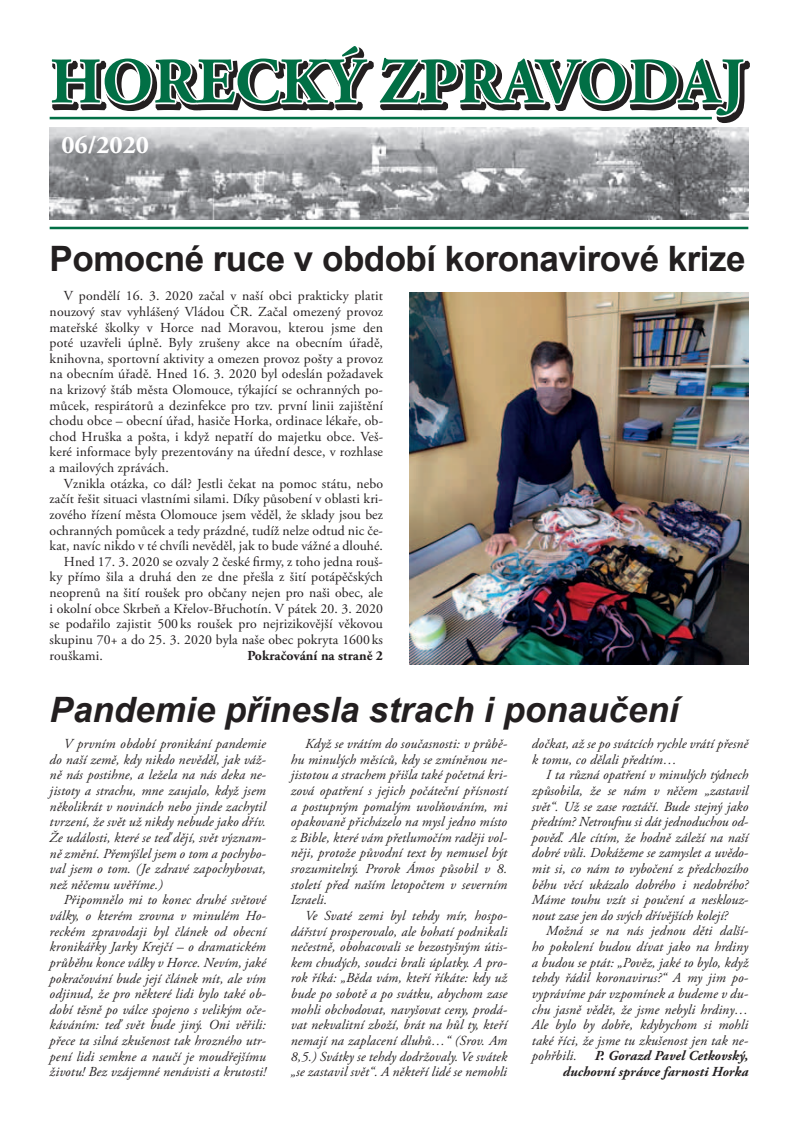
<style>
.page{position:relative;width:798px;height:1134px;background:#fff}
.page>*{position:absolute;margin:0;border:0;box-sizing:border-box;transform-origin:0 0}
.t1{font:700 64.88px "Adobe Garamond Pro";color:#016f45}
.t2{font:700 35px "Arial";letter-spacing:-.015em;color:#231f20}
.t3{font:italic 700 35px "Arial";color:#231f20}
.t4{font:700 25.25px "Adobe Garamond Pro";color:#fff}
.t5{font:italic 13.75px/15.6px "Adobe Garamond Pro";letter-spacing:.01em;color:#231f20;text-align:justify}
.t6{font:13.75px/15.6px "Adobe Garamond Pro";letter-spacing:.005em;color:#231f20;text-align:justify}
.t7{font:italic 700 13.75px/15.6px "Adobe Garamond Pro";letter-spacing:.01em;color:#231f20;text-align:right}
.t8{font:700 13.75px "Adobe Garamond Pro";letter-spacing:.005em;color:#231f20}
</style>
<div class="page">
<img style="left:50px;top:127px;width:698px;height:93px">
<svg style="left:49px;top:47px;width:701px;height:76px"></svg>
<hr style="left:50px;top:227px;width:698px;height:2px;background:#016f45">
<img style="left:409px;top:292px;width:339px;height:372px">
<h1 class="t1" style="left:50px;top:44px;width:696px">HORECKÝ ZPRAVODAJ</h1>
<h3 class="t4" style="left:61px;top:130px;width:89px">06/2020</h3>
<h2 class="t2" style="left:50px;top:236px;width:697px">Pomocné ruce v období koronavirové krize</h2>
<p class="t6" style="left:50px;top:289px;width:335px;text-indent:14px">V pondělí 16. 3. 2020 začal v naší obci prakticky platit nouzový stav vyhlášený Vládou ČR. Začal omezený provoz mateřské školky v Horce nad Moravou, kterou jsme den poté uzavřeli úplně. Byly zrušeny akce na obecním úřadě, knihovna, sportovní aktivity a omezen provoz pošty a provoz na obecním úřadě. Hned 16. 3. 2020 byl odeslán požadavek na krizový štáb města Olomouce, týkající se ochranných po&shy;můcek, respirátorů a dezinfekce pro tzv. první linii zajištění chodu obce – obecní úřad, hasiče Horka, ordinace lékaře, ob&shy;chod Hruška a pošta, i když nepatří do majetku obce. Veš&shy;keré informace byly prezentovány na úřední desce, v rozhlase a mailových zprávách.</p>
<p class="t6" style="left:64px;top:476px;width:320px">Vznikla otázka, co dál? Jestli čekat na pomoc státu, nebo</p>
<p class="t6" style="left:50px;top:492px;width:335px">začít řešit situaci vlastními silami. Díky působení v oblasti kri-</p>
<p class="t6" style="left:50px;top:507px;width:335px">zového řízení města Olomouce jsem věděl, že sklady jsou bez</p>
<p class="t6" style="left:50px;top:523px;width:335px">ochranných pomůcek a tedy prázdné, tudíž nelze odtud nic če-</p>
<p class="t6" style="left:50px;top:538px;width:335px">kat, navíc nikdo v té chvíli nevěděl, jak to bude vážné a dlouhé.</p>
<p class="t6" style="left:64px;top:554px;width:320px">Hned 17. 3. 2020 se ozvaly 2 české firmy, z toho jedna rouš-</p>
<p class="t6" style="left:50px;top:570px;width:335px">ky přímo šila a druhá den ze dne přešla z šití potápěčských</p>
<p class="t6" style="left:50px;top:585px;width:335px">neoprenů na šití roušek pro občany nejen pro naši obec, ale</p>
<p class="t6" style="left:50px;top:601px;width:335px">i okolní obce Skrbeň a Křelov-Břuchotín. V pátek 20. 3. 2020</p>
<p class="t6" style="left:50px;top:617px;width:335px">se podařilo zajistit 500 ks roušek pro nejrizikovější věkovou</p>
<p class="t6" style="left:50px;top:632px;width:335px">skupinu 70+ a do 25. 3. 2020 byla naše obec pokryta 1600 ks</p>
<p class="t6" style="left:50px;top:648px;width:55px">rouškami.</p>
<p class="t8" style="left:247px;top:647px;width:137px">Pokračování na straně 2</p>
<h2 class="t3" style="left:50px;top:687px;width:630px">Pandemie přinesla strach i ponaučení</h2>
<p class="t5" style="left:50px;top:736px;width:218px;text-indent:14px">V prvním období pronikání pandemie do naší země, kdy nikdo nevěděl, jak váž&shy;ně nás postihne, a ležela na nás deka ne&shy;jistoty a strachu, mne zaujalo, když jsem několikrát v novinách nebo jinde zachytil tvrzení, že svět už nikdy nebude jako dřív.<br>Že události, které se teď dějí, svět význam&shy;ně změní. Přemýšlel jsem o tom a pochybo&shy;val jsem o tom. (Je zdravé zapochybovat, než něčemu uvěříme.)</p>
<p class="t5" style="left:50px;top:893px;width:218px;text-indent:14px">Připomnělo mi to konec druhé světové války, o kterém zrovna v minulém Ho&shy;reckém zpravodaji byl článek od obecní kronikářky Jarky Krejčí – o dramatickém průběhu konce války v Horce. Nevím, jaké pokračování bude její článek mít, ale vím odjinud, že pro některé lidi bylo také ob&shy;dobí těsně po válce spojeno s velikým oče&shy;káváním: teď svět bude jiný. Oni věřili: přece ta silná zkušenost tak hrozného utr&shy;pení lidi semkne a naučí je moudřejšímu životu! Bez vzájemné nenávisti a krutosti!</p>
<p class="t5" style="left:291px;top:736px;width:218px;text-indent:14px">Když se vrátím do současnosti: v průbě&shy;hu minulých měsíců, kdy se zmíněnou ne&shy;jistotou a strachem přišla také početná kri&shy;zová opatření s jejich počáteční přísností a postupným pomalým uvolňováním, mi opakovaně přicházelo na mysl jedno místo z Bible, které vám přetlumočím raději vol&shy;něji, protože původní text by nemusel být srozumitelný. Prorok Ámos působil v 8. století před naším letopočtem v severním Izraeli.</p>
<p class="t5" style="left:291px;top:908px;width:218px;text-indent:14px">Ve Svaté zemi byl tehdy mír, hospo&shy;dářství prosperovalo, ale bohatí podnikali nečestně, obohacovali se bezostyšným útis&shy;kem chudých, soudci brali úplatky. A pro&shy;rok říká: „Běda vám, kteří říkáte: kdy už bude po sobotě a po svátku, abychom zase mohli obchodovat, navyšovat ceny, prodá&shy;vat nekvalitní zboží, brát na hůl ty, kteří nemají na zaplacení dluhů…“ (Srov. Am 8,5.) Svátky se tehdy dodržovaly. Ve svátek „se zastavil svět“. A někteří lidé se nemohli</p>
<p class="t5" style="left:531px;top:736px;width:218px">dočkat, až se po svátcích rychle vrátí přesně k tomu, co dělali předtím…</p>
<p class="t5" style="left:531px;top:767px;width:218px;text-indent:14px">I ta různá opatření v minulých týdnech způsobila, že se nám v něčem „zastavil svět“. Už se zase roztáčí. Bude stejný jako předtím? Netroufnu si dát jednoduchou od&shy;pověď. Ale cítím, že hodně záleží na naší dobré vůli. Dokážeme se zamyslet a uvědo&shy;mit si, co nám to vybočení z předchozího běhu věcí ukázalo dobrého i nedobrého?<br>Máme touhu vzít si poučení a nesklouz&shy;nout zase jen do svých dřívějších kolejí?</p>
<p class="t5" style="left:531px;top:924px;width:218px;text-indent:14px">Možná se na nás jednou děti další&shy;ho pokolení budou dívat jako na hrdiny a budou se ptát: „Pověz, jaké to bylo, když tehdy řádil koronavirus?“ A my jim po&shy;vyprávíme pár vzpomínek a budeme v du&shy;chu jasně vědět, že jsme nebyli hrdiny… Ale bylo by dobře, kdybychom si mohli také říci, že jsme tu zkušenost jen tak ne&shy;pohřbili.</p>
<p class="t7" style="left:562px;top:1048px;width:187px">P. Gorazd Pavel Cetkovský, duchovní správce farnosti Horka</p>
</div>
